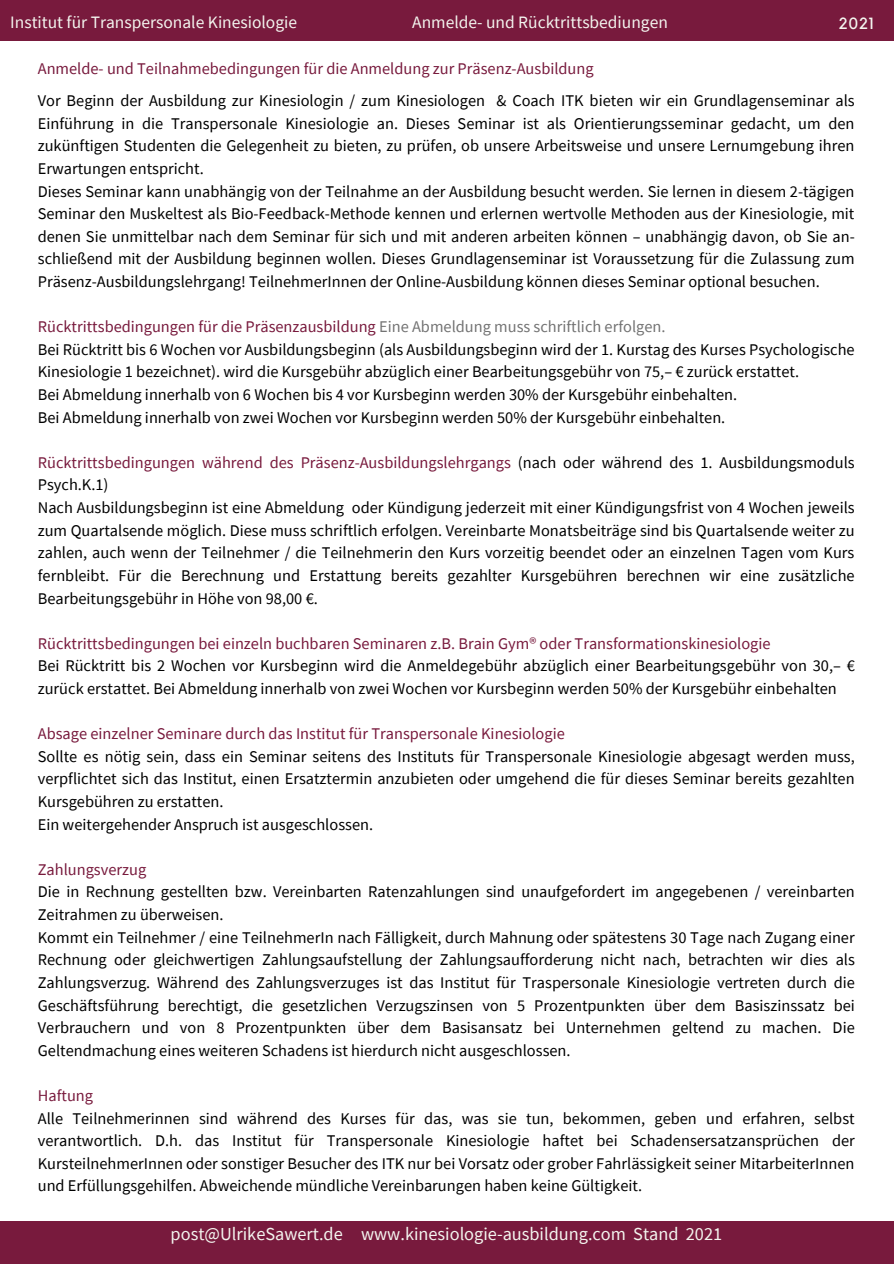
<style>
.page{position:relative;width:894px;height:1264px;background:#fff}
.page>*{position:absolute;margin:0;border:0;box-sizing:border-box;transform-origin:0 0}
.t1{font:18.3px "Source Sans Pro";color:#f4f5ef}
.t2{font:17.4px "Source Sans Pro";color:#f4f5ef}
.t3{font:16.35px/22.6px "Source Sans Pro";color:#000;text-align:justify}
.t4{font:16.35px/22.6px "Source Sans Pro";color:#781a3d}
.t5{font:16.05px "Kollektif";color:#f4f5ef}
.s1{color:#737373}
.s2{color:#000}
</style>
<div class="page">
<div style="left:0;top:0;width:893px;height:40px;background:#781a3d"></div>
<div style="left:0;top:1221px;width:893px;height:42px;background:#781a3d"></div>
<p class="t2" style="left:10px;top:10px;width:288px">Institut für Transpersonale Kinesiologie</p>
<p class="t2" style="left:412px;top:10px;width:257px">Anmelde- und Rücktrittsbediungen</p>
<p class="t5" style="left:838px;top:16px;width:36px">2021</p>
<p class="t4" style="left:38px;top:57px;width:557px">Anmelde- und Teilnahmebedingungen für die Anmeldung zur Präsenz-Ausbildung</p>
<p class="t3" style="left:38px;top:89px;width:818px">Vor Beginn der Ausbildung zur Kinesiologin / zum Kinesiologen &amp; Coach ITK bieten wir ein Grundlagenseminar als Einführung in die Transpersonale Kinesiologie an. Dieses Seminar ist als Orientierungsseminar gedacht, um den zukünftigen Studenten die Gelegenheit zu bieten, zu prüfen, ob unsere Arbeitsweise und unsere Lernumgebung ihren Erwartungen entspricht.</p>
<p class="t3" style="left:38px;top:179px;width:818px">Dieses Seminar kann unabhängig von der Teilnahme an der Ausbildung besucht werden. Sie lernen in diesem 2-tägigen Seminar den Muskeltest als Bio-Feedback-Methode kennen und erlernen wertvolle Methoden aus der Kinesiologie, mit denen Sie unmittelbar nach dem Seminar für sich und mit anderen arbeiten können – unabhängig davon, ob Sie an&shy;schließend mit der Ausbildung beginnen wollen. Dieses Grundlagenseminar ist Voraussetzung für die Zulassung zum Präsenz-Ausbildungslehrgang! TeilnehmerInnen der Online-Ausbildung können dieses Seminar optional besuchen.</p>
<p class="t4" style="left:38px;top:315px;width:629px">Rücktrittsbedingungen für die Präsenzausbildung <span class="s1">Eine Abmeldung muss schriftlich erfolgen.</span></p>
<p class="t3" style="left:38px;top:337px;width:818px">Bei Rücktritt bis 6 Wochen vor Ausbildungsbeginn (als Ausbildungsbeginn wird der 1. Kurstag des Kurses Psychologische<br>Kinesiologie 1 bezeichnet). wird die Kursgebühr abzüglich einer Bearbeitungsgebühr von 75,– € zurück erstattet.</p>
<p class="t3" style="left:38px;top:383px;width:700px">Bei Abmeldung innerhalb von 6 Wochen bis 4 vor Kursbeginn werden 30% der Kursgebühr einbehalten.</p>
<p class="t3" style="left:38px;top:405px;width:688px">Bei Abmeldung innerhalb von zwei Wochen vor Kursbeginn werden 50% der Kursgebühr einbehalten.</p>
<p class="t4" style="left:38px;top:450px;width:818px">Rücktrittsbedingungen während des Präsenz-Ausbildungslehrgangs <span class="s2">(nach oder während des 1. Ausbildungsmoduls<br>Psych.K.1)</span></p>
<p class="t3" style="left:38px;top:496px;width:818px">Nach Ausbildungsbeginn ist eine Abmeldung oder Kündigung jederzeit mit einer Kündigungsfrist von 4 Wochen jeweils zum Quartalsende möglich. Diese muss schriftlich erfolgen. Vereinbarte Monatsbeiträge sind bis Quartalsende weiter zu zahlen, auch wenn der Teilnehmer / die Teilnehmerin den Kurs vorzeitig beendet oder an einzelnen Tagen vom Kurs fernbleibt. Für die Berechnung und Erstattung bereits gezahlter Kursgebühren berechnen wir eine zusätzliche Bearbeitungsgebühr in Höhe von 98,00 €.</p>
<p class="t4" style="left:38px;top:631px;width:734px">Rücktrittsbedingungen bei einzeln buchbaren Seminaren z.B. Brain Gym® oder Transformationskinesiologie</p>
<p class="t3" style="left:38px;top:654px;width:818px">Bei Rücktritt bis 2 Wochen vor Kursbeginn wird die Anmeldegebühr abzüglich einer Bearbeitungsgebühr von 30,– € zurück erstattet. Bei Abmeldung innerhalb von zwei Wochen vor Kursbeginn werden 50% der Kursgebühr einbehalten</p>
<p class="t4" style="left:38px;top:722px;width:528px">Absage einzelner Seminare durch das Institut für Transpersonale Kinesiologie</p>
<p class="t3" style="left:38px;top:744px;width:818px">Sollte es nötig sein, dass ein Seminar seitens des Instituts für Transpersonale Kinesiologie abgesagt werden muss, verpflichtet sich das Institut, einen Ersatztermin anzubieten oder umgehend die für dieses Seminar bereits gezahlten Kursgebühren zu erstatten.</p>
<p class="t3" style="left:38px;top:812px;width:337px">Ein weitergehender Anspruch ist ausgeschlossen.</p>
<p class="t4" style="left:38px;top:857px;width:110px">Zahlungsverzug</p>
<p class="t3" style="left:38px;top:880px;width:818px">Die in Rechnung gestellten bzw. Vereinbarten Ratenzahlungen sind unaufgefordert im angegebenen / vereinbarten<br>Zeitrahmen zu überweisen.</p>
<p class="t3" style="left:38px;top:925px;width:818px">Kommt ein Teilnehmer / eine TeilnehmerIn nach Fälligkeit, durch Mahnung oder spätestens 30 Tage nach Zugang einer Rechnung oder gleichwertigen Zahlungsaufstellung der Zahlungsaufforderung nicht nach, betrachten wir dies als Zahlungsverzug. Während des Zahlungsverzuges ist das Institut für Traspersonale Kinesiologie vertreten durch die Geschäftsführung berechtigt, die gesetzlichen Verzugszinsen von 5 Prozentpunkten über dem Basiszinssatz bei Verbrauchern und von 8 Prozentpunkten über dem Basisansatz bei Unternehmen geltend zu machen. Die Geltendmachung eines weiteren Schadens ist hierdurch nicht ausgeschlossen.</p>
<p class="t4" style="left:38px;top:1083px;width:57px">Haftung</p>
<p class="t3" style="left:38px;top:1106px;width:818px">Alle Teilnehmerinnen sind während des Kurses für das, was sie tun, bekommen, geben und erfahren, selbst verantwortlich. D.h. das Institut für Transpersonale Kinesiologie haftet bei Schadensersatzansprüchen der KursteilnehmerInnen oder sonstiger Besucher des ITK nur bei Vorsatz oder grober Fahrlässigkeit seiner MitarbeiterInnen und Erfüllungsgehilfen. Abweichende mündliche Vereinbarungen haben keine Gültigkeit.</p>
<p class="t1" style="left:171px;top:1221px;width:553px">post@UlrikeSawert.de www.kinesiologie-ausbildung.com Stand 2021</p>
</div>
